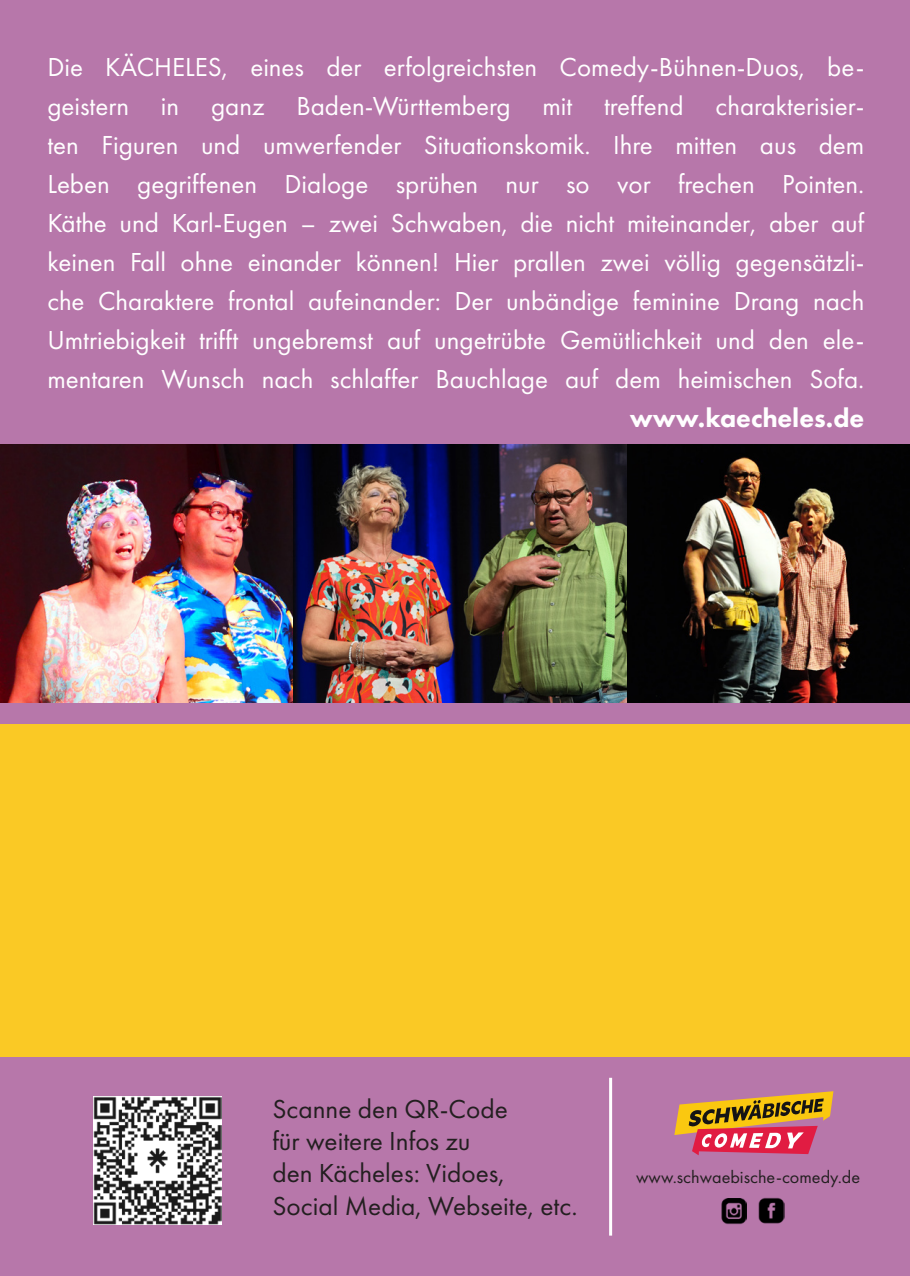
<style>
.page{position:relative;width:910px;height:1276px;background:#b777aa}
.page>*{position:absolute;margin:0;border:0;box-sizing:border-box;transform-origin:0 0}
.t1{font:27px/39px "Futura PT";color:#fff;text-align:justify}
.t2{font:27px "Futura PT";color:#231f20}
.t3{font:800 27px "Futura PT";color:#fff}
.t4{font:18px "Futura PT";color:#231f20}
</style>
<div class="page">
<div style="left:0;top:724px;width:910px;height:332px;background:#fac925"></div>
<img style="left:0;top:444px;width:294px;height:259px">
<img style="left:627px;top:444px;width:283px;height:259px">
<img style="left:294px;top:444px;width:333px;height:259px">
<img style="left:94px;top:1096px;width:128px;height:128px">
<svg style="left:674px;top:1091px;width:159px;height:64px"></svg>
<img style="left:758px;top:1197px;width:26px;height:27px">
<img style="left:721px;top:1198px;width:26px;height:26px">
<hr style="left:609px;top:1077px;width:3px;height:158px;background:#fff">
<p class="t1" style="left:47px;top:47px;width:819px">Die KÄCHELES, eines der erfolgreichsten Comedy-Bühnen-Duos, be&shy;geistern in ganz Baden-Württemberg mit treffend charakterisier&shy;ten Figuren und umwerfender Situationskomik. Ihre mitten aus dem Leben gegriffenen Dialoge sprühen nur so vor frechen Pointen.<br>Käthe und Karl-Eugen – zwei Schwaben, die nicht miteinander, aber auf keinen Fall ohne einander können! Hier prallen zwei völlig gegensätzli&shy;che Charaktere frontal aufeinander: Der unbändige feminine Drang nach Umtriebigkeit trifft ungebremst auf ungetrübte Gemütlichkeit und den ele&shy;mentaren Wunsch nach schlaffer Bauchlage auf dem heimischen Sofa.</p>
<p class="t3" style="left:630px;top:401px;width:236px">www.kaecheles.de</p>
<p class="t2" style="left:272px;top:1092px;width:237px">Scanne den QR-Code</p>
<p class="t2" style="left:272px;top:1125px;width:200px">für weitere Infos zu</p>
<p class="t2" style="left:272px;top:1157px;width:234px">den Kächeles: Vidoes,</p>
<p class="t2" style="left:272px;top:1189px;width:307px">Social Media, Webseite, etc.</p>
<p class="t4" style="left:636px;top:1166px;width:226px">www.schwaebische-comedy.de</p>
</div>
